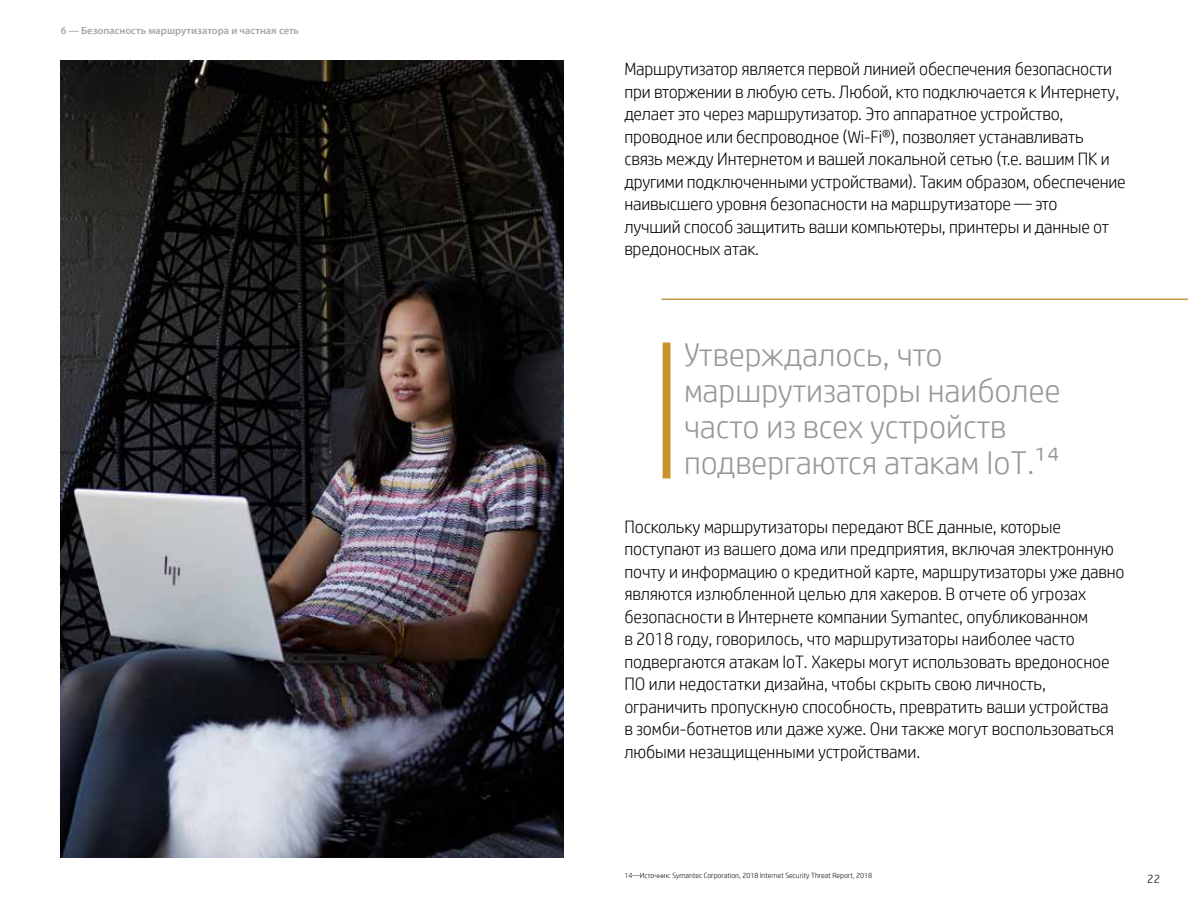
<style>
.page{position:relative;width:1188px;height:918px;background:#fff}
.page>*{position:absolute;margin:0;border:0;box-sizing:border-box;transform-origin:0 0}
.t1{font:300 33px/36px "HP Simplified";color:#989696}
.t2{font:300 18px/22.5px "HP Simplified";letter-spacing:-.01em;color:#000}
.t3{font:300 12px "HP Simplified";color:#000101}
.t4{font:600 10.5px "Myriad Pro";color:#a6a6a6}
.t5{font:300 7.5px "HP Simplified";color:#000}
</style>
<div class="page">
<hr style="left:662px;top:298px;width:526px;height:2px;background:#c39741">
<img style="left:61px;top:61px;width:503px;height:796px">
<div style="left:663px;top:343px;width:7px;height:135px;background:#c9942b"></div>
<p class="t4" style="left:61px;top:24px;width:240px">6 — Безопасность маршрутизатора и частная сеть</p>
<p class="t2" style="left:624px;top:57px;width:503px">Маршрутизатор является первой линией обеспечения безопасности при вторжении в любую сеть. Любой, кто подключается к Интернету, делает это через маршрутизатор. Это аппаратное устройство, проводное или беспроводное (Wi-Fi®), позволяет устанавливать связь между Интернетом и вашей локальной сетью (т.е. вашим ПК и другими подключенными устройствами). Таким образом, обеспечение наивысшего уровня безопасности на маршрутизаторе — это<br>лучший способ защитить ваши компьютеры, принтеры и данные от вредоносных атак.</p>
<h1 class="t1" style="left:684px;top:335px;width:378px">Утверждалось, что маршрутизаторы наиболее часто из всех устройств подвергаются атакам IoT.14</h1>
<p class="t2" style="left:624px;top:515px;width:502px">Поскольку маршрутизаторы передают ВСЕ данные, которые поступают из вашего дома или предприятия, включая электронную почту и информацию о кредитной карте, маршрутизаторы уже давно являются излюбленной целью для хакеров. В отчете об угрозах безопасности в Интернете компании Symantec, опубликованном<br>в 2018 году, говорилось, что маршрутизаторы наиболее часто подвергаются атакам IoT. Хакеры могут использовать вредоносное ПО или недостатки дизайна, чтобы скрыть свою личность, ограничить пропускную способность, превратить ваши устройства<br>в зомби-ботнетов или даже хуже. Они также могут воспользоваться любыми незащищенными устройствами.</p>
<p class="t5" style="left:624px;top:871px;width:249px">14—Источник: Symantec Corporation, 2018 Internet Security Threat Report, 2018</p>
<p class="t3" style="left:1147px;top:871px;width:15px">22</p>
</div>
